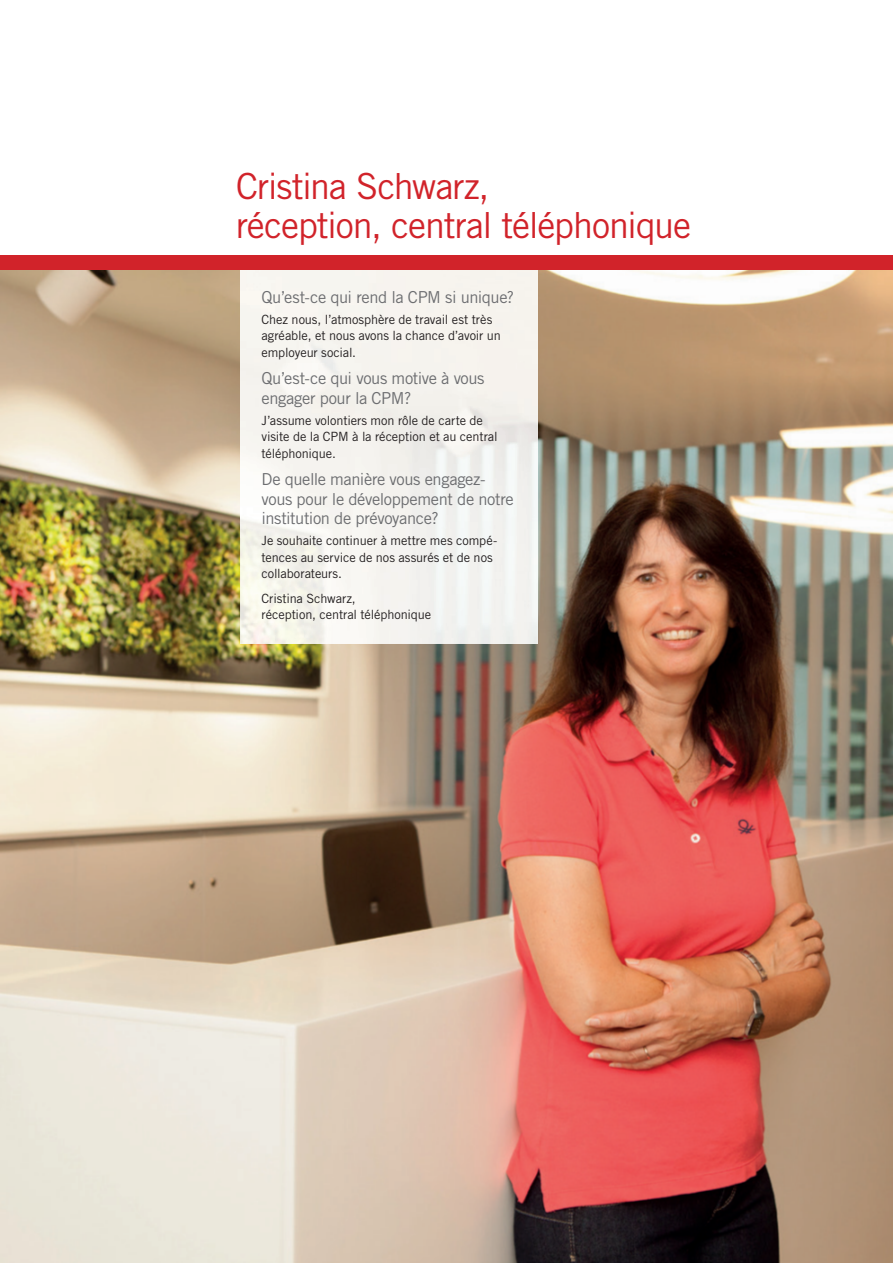
<style>
.page{position:relative;width:893px;height:1263px;background:#fff}
.page>*{position:absolute;margin:0;border:0;box-sizing:border-box;transform-origin:0 0}
.t1{font:36px/39px "Trade Gothic LT Std";letter-spacing:-.03em;color:#d1232a}
.t2{font:16.5px/19.5px "Trade Gothic LT Std";letter-spacing:-.025em;color:#6c6d70}
.t3{font:12.75px/16.5px "Trade Gothic LT Std";letter-spacing:-.005em;color:#231f20}
</style>
<div class="page">
<img style="left:0;top:270px;width:893px;height:993px">
<img style="left:240px;top:270px;width:298px;height:374px">
<img style="left:240px;top:644px;width:249px;height:1px">
<div style="left:0;top:255px;width:893px;height:15px;background:#d1232a"></div>
<h1 class="t1" style="left:236px;top:167px;width:457px">Cristina Schwarz,<br>réception, central téléphonique</h1>
<p class="t2" style="left:261px;top:287px;width:254px">Qu’est-ce qui rend la CPM si unique?</p>
<p class="t3" style="left:261px;top:311px;width:241px">Chez nous, l’atmosphère de travail est très agréable, et nous avons la chance d’avoir un employeur social.</p>
<p class="t2" style="left:261px;top:368px;width:225px">Qu’est-ce qui vous motive à vous engager pour la CPM?</p>
<p class="t3" style="left:261px;top:412px;width:238px">J’assume volontiers mon rôle de carte de visite de la CPM à la réception et au central téléphonique.</p>
<p class="t2" style="left:261px;top:469px;width:254px">De quelle manière vous engagez&shy;vous pour le développement de notre institution de prévoyance?</p>
<p class="t3" style="left:261px;top:532px;width:237px">Je souhaite continuer à mettre mes compé&shy;tences au service de nos assurés et de nos collaborateurs.</p>
<p class="t3" style="left:261px;top:590px;width:171px">Cristina Schwarz,<br>réception, central téléphonique</p>
</div>
